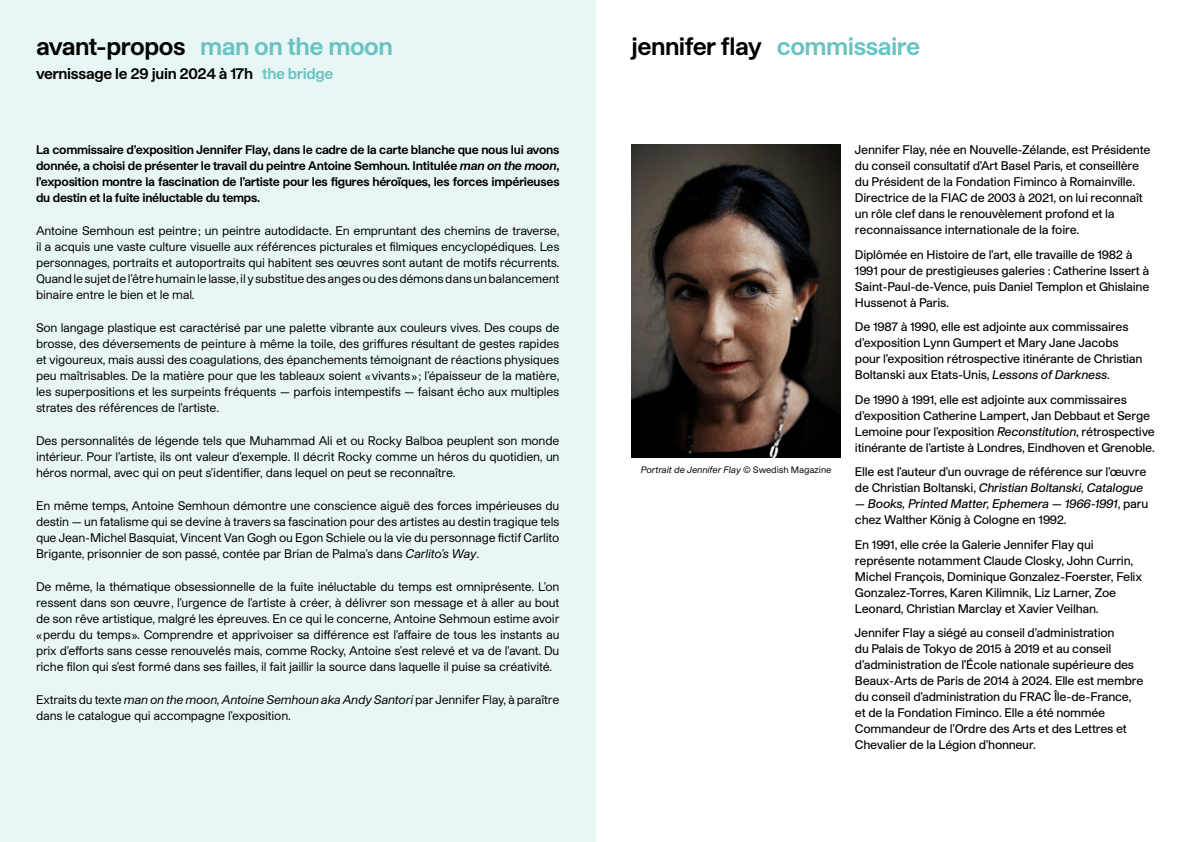
<style>
.page{position:relative;width:1191px;height:842px;background:#fff}
.page>*{position:absolute;margin:0;border:0;box-sizing:border-box;transform-origin:0 0}
.t1{font:700 24px "Studio Pro GCB";letter-spacing:-.02em;color:#000}
.t2{font:700 15px "Studio Pro GCB";letter-spacing:-.02em;color:#000}
.t3{font:12px/16px "Studio Pro GCB";letter-spacing:-.02em;color:#000;text-align:justify}
.t4{font:500 12px/16px "Studio Pro GCB";letter-spacing:-.02em;color:#000}
.t5{font:700 12px/16px "Studio Pro GCB";letter-spacing:-.02em;color:#000;text-align:justify}
.t6{font:italic 500 12px/16px "Studio Pro GCB";letter-spacing:-.02em;color:#000}
.t7{font:italic 9px "Studio Pro GCB";letter-spacing:-.01em;color:#000}
.s1{color:#6ac3c2}
.s2{font-style:italic}
.s3{font-style:normal}
</style>
<div class="page">
<div style="left:0;top:0;width:595px;height:842px;background:#e9f6f6"></div>
<img style="left:631px;top:145px;width:209px;height:312px">
<h1 class="t1" style="left:36px;top:30px;width:358px">avant-propos <span class="s1">man on the moon</span></h1>
<h1 class="t1" style="left:631px;top:30px;width:290px">jennifer flay <span class="s1">commissaire</span></h1>
<p class="t2" style="left:36px;top:63px;width:299px">vernissage le 29 juin 2024 à 17h <span class="s1">the bridge</span></p>
<p class="t5" style="left:36px;top:141px;width:525px">La commissaire d’exposition Jennifer Flay, dans le cadre de la carte blanche que nous lui avons donnée, a choisi de présenter le travail du peintre Antoine Semhoun. Intitulée <span class="s2">man on the moon</span>, l’exposition montre la fascination de l’artiste pour les figures héroïques, les forces impérieuses du destin et la fuite inéluctable du temps.</p>
<p class="t3" style="left:36px;top:223px;width:525px">Antoine Semhoun est peintre; un peintre autodidacte. En empruntant des chemins de traverse, il a acquis une vaste culture visuelle aux références picturales et filmiques encyclopédiques. Les personnages, portraits et autoportraits qui habitent ses œuvres sont autant de motifs récurrents.<br>Quand le sujet de l’être humain le lasse, il y substitue des anges ou des démons dans un balancement binaire entre le bien et le mal.</p>
<p class="t3" style="left:36px;top:320px;width:525px">Son langage plastique est caractérisé par une palette vibrante aux couleurs vives. Des coups de brosse, des déversements de peinture à même la toile, des griffures résultant de gestes rapides et vigoureux, mais aussi des coagulations, des épanchements témoignant de réactions physiques peu maîtrisables. De la matière pour que les tableaux soient «vivants»; l’épaisseur de la matière, les superpositions et les surpeints fréquents — parfois intempestifs — faisant écho aux multiples strates des références de l’artiste.</p>
<p class="t3" style="left:36px;top:433px;width:525px">Des personnalités de légende tels que Muhammad Ali et ou Rocky Balboa peuplent son monde intérieur. Pour l’artiste, ils ont valeur d’exemple. Il décrit Rocky comme un héros du quotidien, un héros normal, avec qui on peut s’identifier, dans lequel on peut se reconnaître.</p>
<p class="t3" style="left:36px;top:498px;width:525px">En même temps, Antoine Semhoun démontre une conscience aiguë des forces impérieuses du destin — un fatalisme qui se devine à travers sa fascination pour des artistes au destin tragique tels que Jean-Michel Basquiat, Vincent Van Gogh ou Egon Schiele ou la vie du personnage fictif Carlito Brigante, prisonnier de son passé, contée par Brian de Palma’s dans <span class="s2">Carlito’s Way</span>.</p>
<p class="t3" style="left:36px;top:579px;width:525px">De même, la thématique obsessionnelle de la fuite inéluctable du temps est omniprésente. L’on ressent dans son œuvre, l’urgence de l’artiste à créer, à délivrer son message et à aller au bout de son rêve artistique, malgré les épreuves. En ce qui le concerne, Antoine Sehmoun estime avoir «perdu du temps». Comprendre et apprivoiser sa différence est l’affaire de tous les instants au prix d’efforts sans cesse renouvelés mais, comme Rocky, Antoine s’est relevé et va de l’avant. Du riche filon qui s’est formé dans ses failles, il fait jaillir la source dans laquelle il puise sa créativité.</p>
<p class="t3" style="left:36px;top:692px;width:525px">Extraits du texte <span class="s2">man on the moon, Antoine Semhoun aka Andy Santori</span> par Jennifer Flay, à paraître dans le catalogue qui accompagne l’exposition.</p>
<p class="t7" style="left:641px;top:464px;width:192px">Portrait de Jennifer Flay <span class="s3">© Swedish Magazine</span></p>
<p class="t4" style="left:855px;top:141px;width:297px">Jennifer Flay, née en Nouvelle-Zélande, est Présidente du conseil consultatif d’Art Basel Paris, et conseillère du Président de la Fondation Fiminco à Romainville.<br>Directrice de la FIAC de 2003 à 2021, on lui reconnaît un rôle clef dans le renouvèlement profond et la reconnaissance internationale de la foire.</p>
<p class="t4" style="left:855px;top:246px;width:296px">Diplômée en Histoire de l’art, elle travaille de 1982 à 1991 pour de prestigieuses galeries : Catherine Issert à Saint-Paul-de-Vence, puis Daniel Templon et Ghislaine Hussenot à Paris.</p>
<p class="t4" style="left:855px;top:318px;width:289px">De 1987 à 1990, elle est adjointe aux commissaires d’exposition Lynn Gumpert et Mary Jane Jacobs pour l’exposition rétrospective itinérante de Christian Boltanski aux Etats-Unis, <span class="s2">Lessons of Darkness</span>.</p>
<p class="t4" style="left:855px;top:391px;width:301px">De 1990 à 1991, elle est adjointe aux commissaires d’exposition Catherine Lampert, Jan Debbaut et Serge Lemoine pour l’exposition <span class="s2">Reconstitution</span>, rétrospective itinérante de l’artiste à Londres, Eindhoven et Grenoble.</p>
<p class="t4" style="left:855px;top:463px;width:293px">Elle est l’auteur d’un ouvrage de référence sur l’œuvre de Christian Boltanski, <span class="s2">Christian Boltanski, Catalogue</span></p>
<p class="t6" style="left:855px;top:495px;width:295px">— Books, Printed Matter, Ephemera — 1966-1991<span class="s3">, paru chez Walther König à Cologne en 1992.</span></p>
<p class="t4" style="left:855px;top:536px;width:289px">En 1991, elle crée la Galerie Jennifer Flay qui représente notamment Claude Closky, John Currin, Michel François, Dominique Gonzalez-Foerster, Felix Gonzalez-Torres, Karen Kilimnik, Liz Larner, Zoe Leonard, Christian Marclay et Xavier Veilhan.</p>
<p class="t4" style="left:855px;top:624px;width:290px">Jennifer Flay a siégé au conseil d’administration<br>du Palais de Tokyo de 2015 à 2019 et au conseil d’administration de l’École nationale supérieure des Beaux-Arts de Paris de 2014 à 2024. Elle est membre du conseil d’administration du FRAC Île-de-France, et de la Fondation Fiminco. Elle a été nommée Commandeur de l’Ordre des Arts et des Lettres et Chevalier de la Légion d’honneur.</p>
</div>
